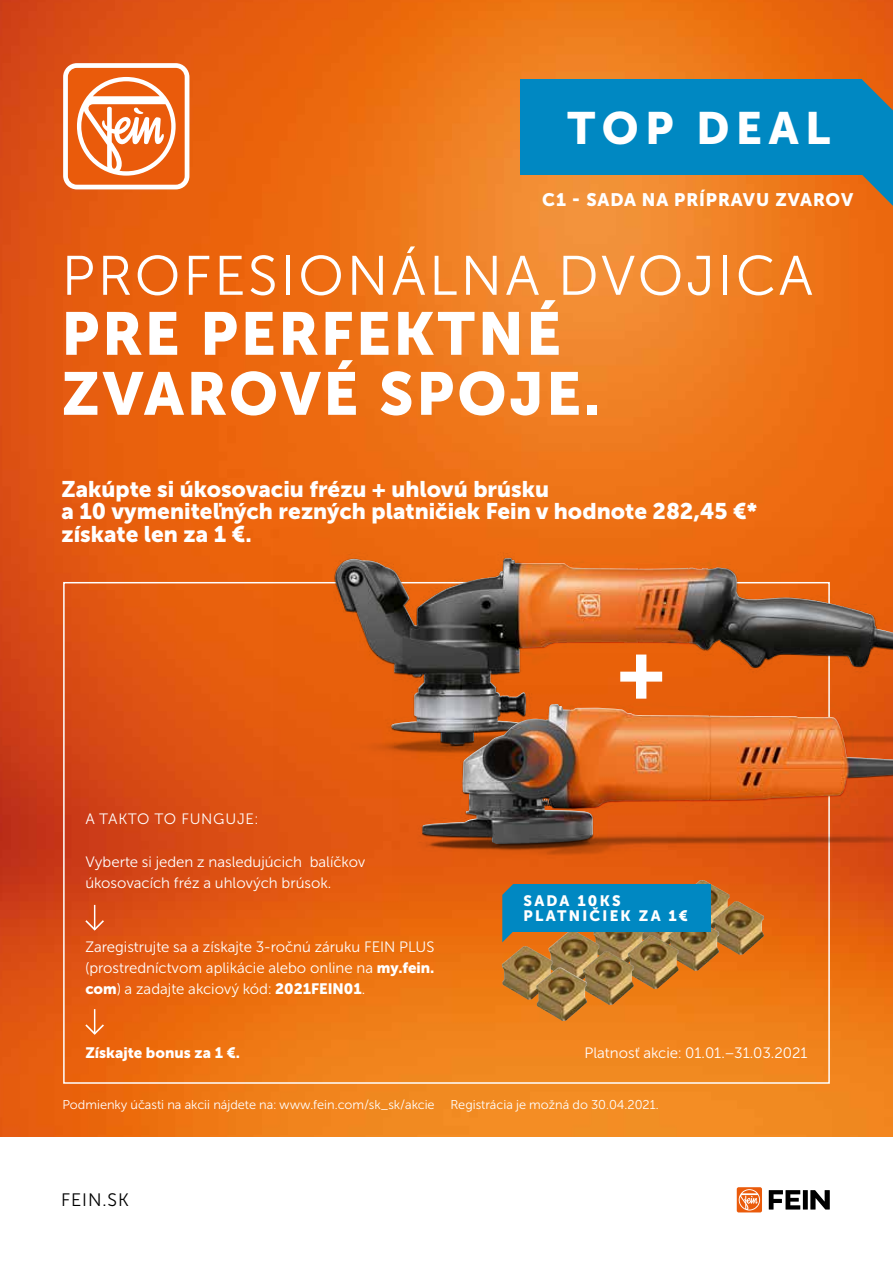
<style>
.page{position:relative;width:893px;height:1263px;background:#fff}
.page>*{position:absolute;margin:0;border:0;box-sizing:border-box;transform-origin:0 0}
.t1{font:700 60px/60px "FEIN Corporate";letter-spacing:.05em;color:#fff}
.t2{font:300 55.5px "FEIN Corporate";letter-spacing:.05em;color:#fff}
.t3{font:700 45px "FEIN Corporate";letter-spacing:.15em;color:#fff}
.t4{font:700 22.5px/22.5px "FEIN Corporate";color:#fff}
.t5{font:700 18px "FEIN Corporate";letter-spacing:.05em;color:#fff}
.t6{font:300 18px "FEIN Corporate";letter-spacing:.05em;color:#000}
.t7{font:300 15px/21.3px "FEIN Corporate";color:#fff}
.t8{font:700 15px/15px "FEIN Corporate";letter-spacing:.14em;color:#fff}
.t9{font:700 15px "FEIN Corporate";color:#fff}
.t10{font:300 15px "FEIN Corporate";letter-spacing:.05em;color:#fff}
.t11{font:300 12.75px "FEIN Corporate";color:#fff}
.s1{font-weight:700}
</style>
<div class="page">
<img style="left:0;top:0;width:893px;height:1137px">
<svg style="left:63px;top:63px;width:126px;height:126px"></svg>
<div style="left:737px;top:1187px;width:25px;height:25px;background:#ea5b0b;border-radius:2px"></div>
<svg style="left:739px;top:1189px;width:21px;height:21px"></svg>
<svg style="left:769px;top:1190px;width:31px;height:19px"></svg>
<div style="left:803px;top:1190px;width:5px;height:19px;background:#000"></div>
<svg style="left:810px;top:1190px;width:20px;height:19px"></svg>
<svg style="left:860px;top:80px;width:33px;height:126px"></svg>
<div style="left:520px;top:80px;width:342px;height:95px;background:#0088c2"></div>
<img style="left:273px;top:528px;width:620px;height:267px">
<img style="left:335px;top:558px;width:171px;height:149px">
<img style="left:393px;top:654px;width:500px;height:227px">
<img style="left:422px;top:704px;width:311px;height:140px">
<img style="left:679px;top:880px;width:51px;height:37px">
<img style="left:713px;top:901px;width:52px;height:54px">
<img style="left:645px;top:932px;width:23px;height:3px">
<img style="left:668px;top:917px;width:52px;height:54px">
<img style="left:600px;top:932px;width:45px;height:19px">
<img style="left:628px;top:935px;width:51px;height:54px">
<img style="left:549px;top:932px;width:51px;height:35px">
<img style="left:583px;top:951px;width:52px;height:54px">
<img style="left:502px;top:946px;width:51px;height:54px">
<img style="left:536px;top:967px;width:52px;height:54px">
<svg style="left:620px;top:654px;width:42px;height:45px"></svg>
<svg style="left:84px;top:905px;width:22px;height:27px"></svg>
<svg style="left:84px;top:1009px;width:22px;height:27px"></svg>
<svg style="left:502px;top:884px;width:13px;height:58px"></svg>
<div style="left:513px;top:884px;width:197px;height:48px;background:#0088c2"></div>
<h3 class="t3" style="left:567px;top:103px;width:265px">TOP DEAL</h3>
<p class="t5" style="left:542px;top:189px;width:312px">C1 - SADA NA PRÍPRAVU ZVAROV</p>
<h2 class="t2" style="left:62px;top:246px;width:753px">PROFESIONÁLNA DVOJICA</h2>
<h1 class="t1" style="left:62px;top:304px;width:541px">PRE PERFEKTNÉ<br>ZVAROVÉ SPOJE.</h1>
<h3 class="t4" style="left:61px;top:478px;width:698px">Zakúpte si úkosovaciu frézu + uhlovú brúsku<br>a 10 vymeniteľných rezných platničiek Fein v hodnote 282,45 €* získate len za 1 €.</h3>
<p class="t10" style="left:85px;top:811px;width:174px">A TAKTO TO FUNGUJE:</p>
<p class="t7" style="left:85px;top:851px;width:282px">Vyberte si jeden z nasledujúcich balíčkov úkosovacích fréz a uhlových brúsok.</p>
<p class="t7" style="left:85px;top:936px;width:351px;text-align:justify">Zaregistrujte sa a získajte 3-ročnú záruku FEIN PLUS (prostredníctvom aplikácie alebo online na <span class="s1">my.fein. com</span>) a zadajte akciový kód: <span class="s1">2021FEIN01</span>.</p>
<p class="t9" style="left:85px;top:1044px;width:156px">Získajte bonus za 1 €.</p>
<p class="t8" style="left:524px;top:893px;width:166px">SADA 10KS<br>PLATNIČIEK ZA 1€</p>
<p class="t7" style="left:585px;top:1042px;width:225px">Platnosť akcie: 01.01.–31.03.2021</p>
<p class="t11" style="left:63px;top:1098px;width:598px">Podmienky účasti na akcii nájdete na: www.fein.com/sk_sk/akcie Registrácia je možná do 30.04.2021.</p>
<p class="t6" style="left:61px;top:1190px;width:69px">FEIN.SK</p>
</div>
